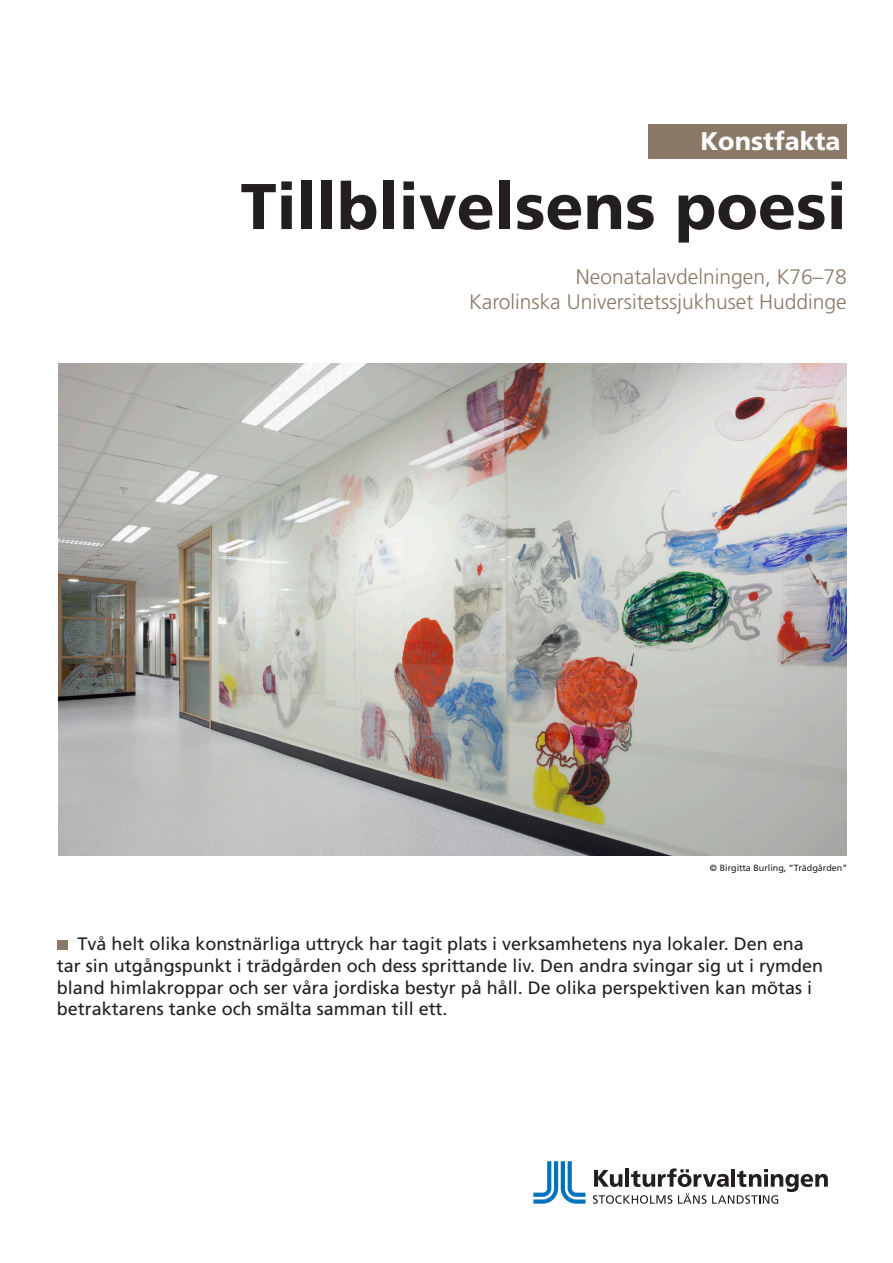
<style>
.page{position:relative;width:893px;height:1263px;background:#fff}
.page>*{position:absolute;margin:0;border:0;box-sizing:border-box;transform-origin:0 0}
.t1{font:800 64.5px "Frutiger SLLOTF";color:#231f20}
.t2{font:800 25.5px "Frutiger SLLOTF";color:#fff}
.t3{font:300 21px/25.2px "Frutiger SLLOTF";color:#8a7966;text-align:right}
.t4{font:18px/21.6px "Frutiger SLLOTF";color:#231f20}
.t5{font:9px "Frutiger SLLOTF";color:#231f20}
</style>
<div class="page">
<svg style="left:533px;top:1161px;width:52px;height:43px"></svg>
<svg style="left:593px;top:1168px;width:235px;height:36px"></svg>
<div style="left:649px;top:125px;width:198px;height:34px;background:#8a7966"></div>
<div style="left:57px;top:940px;width:10px;height:10px;background:#8a7966"></div>
<img style="left:58px;top:363px;width:789px;height:493px">
<p class="t2" style="left:700px;top:126px;width:142px">Konstfakta</p>
<p class="t1" style="left:241px;top:168px;width:608px">Tillblivelsens poesi</p>
<p class="t3" style="left:469px;top:265px;width:379px">Neonatalavdelningen, K76–78<br>Karolinska Universitetssjukhuset Huddinge</p>
<p class="t5" style="left:710px;top:862px;width:139px">© Birgitta Burling, ”Trädgården”</p>
<p class="t4" style="left:57px;top:933px;width:768px;text-indent:21px">Två helt olika konstnärliga uttryck har tagit plats i verksamhetens nya lokaler. Den ena tar sin utgångspunkt i trädgården och dess sprittande liv. Den andra svingar sig ut i rymden bland himlakroppar och ser våra jordiska bestyr på håll. De olika perspektiven kan mötas i betraktarens tanke och smälta samman till ett.</p>
</div>
